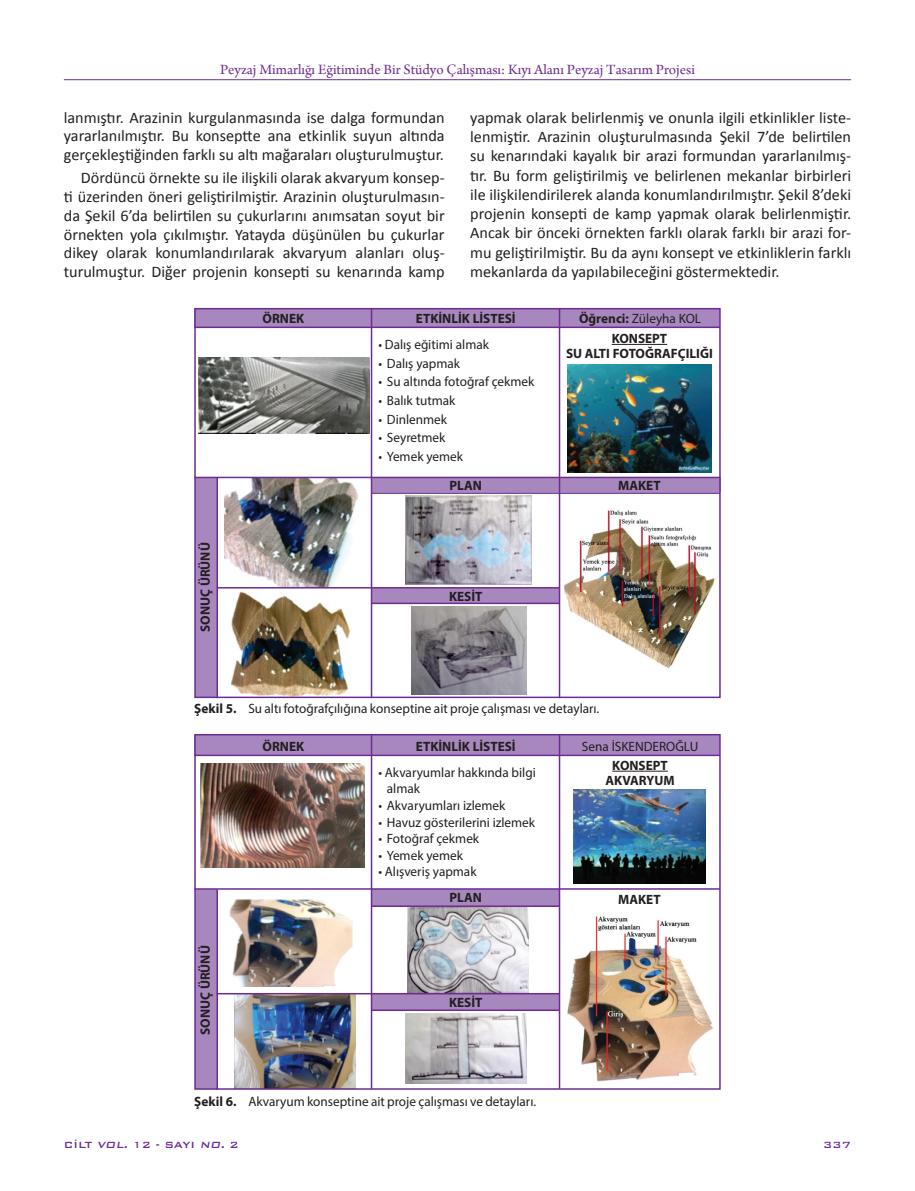
<style>
.page{position:relative;width:915px;height:1191px;background:#fff}
.page>*{position:absolute;margin:0;border:0;box-sizing:border-box;transform-origin:0 0}
.t1{font:16.2px/19.4px "Calibri";color:#231f20;text-align:justify}
.t2{font:15px "Arno Pro";color:#6e2c91}
.t3{font:13.5px/16.5px "Myriad Pro";color:#231f20}
.t4{font:700 13.5px/15px "Myriad Pro";color:#231f20;text-align:center}
.t5{font:500 12px "Bank Gothic BT";color:#6e2c91}
.s1{font-weight:700}
.s2{font-style:italic}
</style>
<div class="page">
<div style="left:195px;top:308px;width:524px;height:20px;background:#a787be"></div>
<div style="left:372px;top:588px;width:187px;height:15px;background:#a787be"></div>
<div style="left:195px;top:477px;width:22px;height:220px;background:#a787be"></div>
<div style="left:372px;top:477px;width:347px;height:15px;background:#a787be"></div>
<div style="left:195px;top:735px;width:524px;height:20px;background:#a787be"></div>
<div style="left:372px;top:888px;width:187px;height:18px;background:#a787be"></div>
<div style="left:372px;top:993px;width:187px;height:17px;background:#a787be"></div>
<div style="left:195px;top:888px;width:22px;height:200px;background:#a787be"></div>
<hr style="left:64px;top:79px;width:786px;height:1px;background:#6e2c91">
<hr style="left:611px;top:344px;width:56px;height:1px;background:#231f20">
<img style="left:198px;top:357px;width:171px;height:76px">
<img style="left:224px;top:478px;width:134px;height:109px">
<img style="left:231px;top:588px;width:122px;height:107px">
<img style="left:405px;top:496px;width:126px;height:89px">
<img style="left:411px;top:606px;width:115px;height:88px">
<img style="left:567px;top:365px;width:144px;height:107px">
<img style="left:564px;top:510px;width:151px;height:158px">
<hr style="left:194px;top:326px;width:525px;height:2px;background:#6e2c91">
<hr style="left:194px;top:477px;width:525px;height:1px;background:#6e2c91">
<hr style="left:372px;top:492px;width:347px;height:2px;background:#6e2c91">
<hr style="left:217px;top:587px;width:342px;height:1px;background:#6e2c91">
<hr style="left:372px;top:602px;width:187px;height:2px;background:#6e2c91">
<hr style="left:216px;top:477px;width:2px;height:221px;background:#6e2c91">
<hr style="left:370px;top:308px;width:2px;height:390px;background:#6e2c91">
<hr style="left:558px;top:308px;width:2px;height:390px;background:#6e2c91">
<div style="left:194px;top:308px;width:526px;height:390px;border:2px solid #6e2c91"></div>
<hr style="left:612px;top:771px;width:55px;height:1px;background:#231f20">
<img style="left:201px;top:763px;width:163px;height:104px">
<img style="left:229px;top:899px;width:124px;height:88px">
<img style="left:234px;top:994px;width:121px;height:92px">
<img style="left:407px;top:907px;width:121px;height:86px">
<img style="left:405px;top:1013px;width:121px;height:70px">
<img style="left:573px;top:789px;width:132px;height:94px">
<img style="left:567px;top:916px;width:147px;height:166px">
<hr style="left:194px;top:754px;width:525px;height:2px;background:#6e2c91">
<hr style="left:194px;top:888px;width:525px;height:1px;background:#6e2c91">
<hr style="left:372px;top:905px;width:187px;height:2px;background:#6e2c91">
<hr style="left:216px;top:993px;width:343px;height:1px;background:#6e2c91">
<hr style="left:372px;top:1009px;width:187px;height:2px;background:#6e2c91">
<hr style="left:216px;top:889px;width:2px;height:200px;background:#6e2c91">
<hr style="left:370px;top:734px;width:2px;height:354px;background:#6e2c91">
<hr style="left:558px;top:734px;width:2px;height:354px;background:#6e2c91">
<div style="left:194px;top:734px;width:526px;height:355px;border:2px solid #6e2c91"></div>
<p class="t2" style="left:220px;top:61px;width:476px">Peyzaj Mimarlığı Eğitiminde Bir Stüdyo Çalışması: Kıyı Alanı Peyzaj Tasarım Projesi</p>
<p class="t1" style="left:64px;top:107px;width:382px;line-height:18.8px">lanmıştır. Arazinin kurgulanmasında ise dalga formundan yararlanılmıştır. Bu konseptte ana etkinlik suyun altında gerçekleştiğinden farklı su altı mağaraları oluşturulmuştur.</p>
<p class="t1" style="left:64px;top:168px;width:382px;line-height:18.8px;text-indent:17px">Dördüncü örnekte su ile ilişkili olarak akvaryum konsep&shy;ti üzerinden öneri geliştirilmiştir. Arazinin oluşturulmasın&shy;da Şekil 6’da belirtilen su çukurlarını anımsatan soyut bir örnekten yola çıkılmıştır. Yatayda düşünülen bu çukurlar dikey olarak konumlandırılarak akvaryum alanları oluş&shy;turulmuştur. Diğer projenin konsepti su kenarında kamp</p>
<p class="t1" style="left:470px;top:107px;width:382px">yapmak olarak belirlenmiş ve onunla ilgili etkinlikler liste&shy;lenmiştir. Arazinin oluşturulmasında Şekil 7’de belirtilen su kenarındaki kayalık bir arazi formundan yararlanılmış&shy;tır. Bu form geliştirilmiş ve belirlenen mekanlar birbirleri ile ilişkilendirilerek alanda konumlandırılmıştır. Şekil 8’deki projenin konsepti de kamp yapmak olarak belirlenmiştir.<br>Ancak bir önceki örnekten farklı olarak farklı bir arazi for&shy;mu geliştirilmiştir. Bu da aynı konsept ve etkinliklerin farklı mekanlarda da yapılabileceğini göstermektedir.</p>
<p class="t4" style="left:262px;top:310px;width:43px">ÖRNEK</p>
<p class="t4" style="left:416px;top:310px;width:101px">ETKİNLİK LİSTESİ</p>
<p class="t3" style="left:579px;top:310px;width:123px"><span class="s1">Öğrenci:</span> Züleyha KOL</p>
<p class="t3" style="left:378px;top:336px;width:112px">• Dalış eğitimi almak</p>
<p class="t3" style="left:378px;top:355px;width:83px">• Dalış yapmak</p>
<p class="t3" style="left:378px;top:373px;width:157px">• Su altında fotoğraf çekmek</p>
<p class="t3" style="left:378px;top:392px;width:78px">• Balık tutmak</p>
<p class="t3" style="left:378px;top:411px;width:70px">• Dinlenmek</p>
<p class="t3" style="left:378px;top:429px;width:69px">• Seyretmek</p>
<p class="t3" style="left:378px;top:448px;width:86px">• Yemek yemek</p>
<p class="t4" style="left:566px;top:330px;width:148px">KONSEPT<br>SU ALTI FOTOĞRAFÇILIĞI</p>
<p class="t4" style="left:197px;top:631px;width:91px;rotate:-90deg">SONUÇ ÜRÜNÜ</p>
<p class="t4" style="left:449px;top:478px;width:34px">PLAN</p>
<p class="t4" style="left:618px;top:478px;width:44px">MAKET</p>
<p class="t4" style="left:449px;top:588px;width:35px">KESİT</p>
<p class="t3" style="left:194px;top:700px;width:406px"><span class="s1">Şekil 5.</span> Su altı fotoğrafçılığına konseptine ait proje çalışması ve detayları.</p>
<p class="t4" style="left:262px;top:738px;width:43px">ÖRNEK</p>
<p class="t4" style="left:416px;top:738px;width:101px">ETKİNLİK LİSTESİ</p>
<p class="t3" style="left:581px;top:737px;width:118px">Sena İSKENDEROĞLU</p>
<p class="t3" style="left:387px;top:764px;width:150px;text-indent:-9px">• Akvaryumlar hakkında bilgi almak</p>
<p class="t3" style="left:378px;top:797px;width:128px">• Akvaryumları izlemek</p>
<p class="t3" style="left:378px;top:813px;width:158px">• Havuz gösterilerini izlemek</p>
<p class="t3" style="left:378px;top:830px;width:102px">• Fotoğraf çekmek</p>
<p class="t3" style="left:378px;top:846px;width:86px">• Yemek yemek</p>
<p class="t3" style="left:378px;top:863px;width:100px">• Alışveriş yapmak</p>
<p class="t4" style="left:605px;top:757px;width:70px">KONSEPT<br>AKVARYUM</p>
<p class="t4" style="left:197px;top:1034px;width:91px;rotate:-90deg">SONUÇ ÜRÜNÜ</p>
<p class="t4" style="left:449px;top:889px;width:34px">PLAN</p>
<p class="t4" style="left:618px;top:891px;width:44px">MAKET</p>
<p class="t4" style="left:449px;top:994px;width:35px">KESİT</p>
<p class="t3" style="left:194px;top:1092px;width:343px"><span class="s1">Şekil 6.</span> Akvaryum konseptine ait proje çalışması ve detayları.</p>
<p class="t5" style="left:64px;top:1138px;width:176px">CİLT <span class="s2">VOL.</span> 12 - SAYI <span class="s2">NO.</span> 2</p>
<p class="t5" style="left:823px;top:1138px;width:29px">337</p>
</div>
